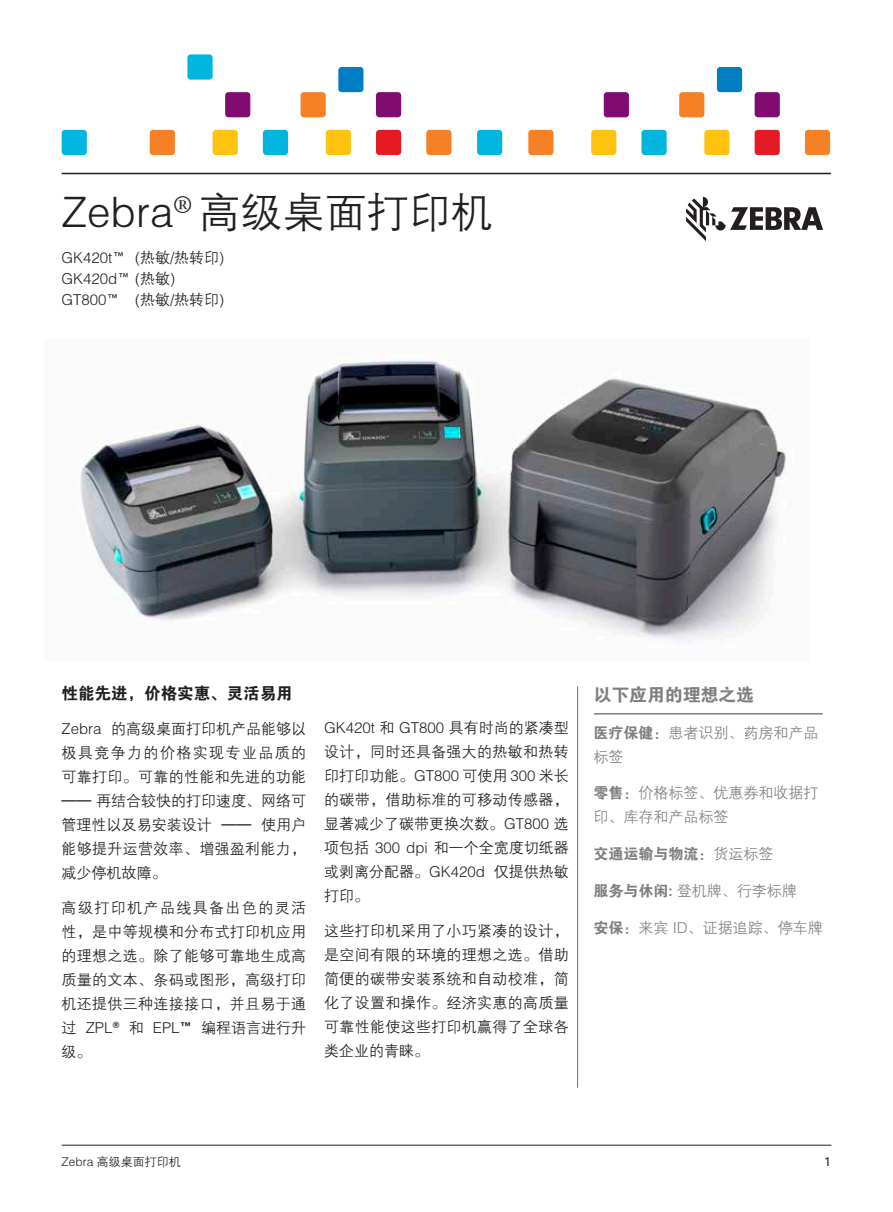
<style>
.page{position:relative;width:893px;height:1212px;background:#fff}
.page>*{position:absolute;margin:0;border:0;box-sizing:border-box;transform-origin:0 0}
.t1{font:42px "FZZDXJW GB1 0";color:#231f20}
.t2{font:18px "FZDHTJW GB1 0";letter-spacing:-.01em;color:#807f83}
.t3{font:16.5px "FZDHTJW GB1 0";color:#231f20}
.t4{font:15px/24px "FZZDXJW GB1 0";color:#231f20;text-align:justify}
.t5{font:15px/24px "FZZDXJW GB1 0";color:#807f83}
.t6{font:15px "FZDHTJW GB1 0";color:#807f83}
.t7{font:12px "FZZDXJW GB1 0";color:#231f20}
.t8{font:12px "Zurich BT";color:#231f20}
.s1{font-family:"Zurich BT"}
.s2{font-family:"Zurich BT";font-weight:700;font-style:italic}
.s3{font-family:"FZDHTJW GB1 0"}
.s4{font-family:"FZZDXJW GB1 0"}
</style>
<div class="page">
<hr style="left:62px;top:1145px;width:769px;height:1px;background:#231f20">
<div style="left:338px;top:67px;width:25px;height:25px;background:#007dc3;border-radius:3px"></div>
<div style="left:213px;top:130px;width:25px;height:25px;background:#ffc20e;border-radius:3px"></div>
<div style="left:326px;top:130px;width:25px;height:25px;background:#ffc20e;border-radius:3px"></div>
<div style="left:301px;top:92px;width:25px;height:25px;background:#f58025;border-radius:3px"></div>
<div style="left:426px;top:130px;width:25px;height:25px;background:#f58025;border-radius:3px"></div>
<div style="left:150px;top:130px;width:25px;height:25px;background:#f58025;border-radius:3px"></div>
<div style="left:187px;top:54px;width:26px;height:26px;background:#00b6de;border-radius:3px"></div>
<div style="left:263px;top:130px;width:25px;height:25px;background:#00b6de;border-radius:3px"></div>
<div style="left:62px;top:130px;width:25px;height:25px;background:#00b6de;border-radius:3px"></div>
<div style="left:225px;top:92px;width:25px;height:25px;background:#7f0c6e;border-radius:3px"></div>
<div style="left:376px;top:92px;width:25px;height:25px;background:#7f0c6e;border-radius:3px"></div>
<div style="left:376px;top:130px;width:25px;height:25px;background:#e41b24;border-radius:3px"></div>
<div style="left:717px;top:67px;width:25px;height:25px;background:#007dc3;border-radius:3px"></div>
<div style="left:591px;top:130px;width:25px;height:25px;background:#ffc20e;border-radius:3px"></div>
<div style="left:704px;top:130px;width:25px;height:25px;background:#ffc20e;border-radius:3px"></div>
<div style="left:679px;top:92px;width:25px;height:25px;background:#f58025;border-radius:3px"></div>
<div style="left:805px;top:130px;width:25px;height:25px;background:#f58025;border-radius:3px"></div>
<div style="left:528px;top:130px;width:25px;height:25px;background:#f58025;border-radius:3px"></div>
<div style="left:641px;top:130px;width:26px;height:25px;background:#00b6de;border-radius:3px"></div>
<div style="left:477px;top:130px;width:25px;height:25px;background:#00b6de;border-radius:3px"></div>
<div style="left:604px;top:92px;width:25px;height:25px;background:#7f0c6e;border-radius:3px"></div>
<div style="left:755px;top:92px;width:25px;height:25px;background:#7f0c6e;border-radius:3px"></div>
<div style="left:755px;top:130px;width:25px;height:25px;background:#e41b24;border-radius:3px"></div>
<hr style="left:62px;top:173px;width:769px;height:1px;background:#231f20">
<hr style="left:577px;top:686px;width:1px;height:402px;background:#6d6f71">
<hr style="left:594px;top:713px;width:229px;height:1px;background:#807f83">
<img style="left:80px;top:353px;width:706px;height:289px">
<svg style="left:686px;top:197px;width:137px;height:44px"></svg>
<h1 class="t1" style="left:62px;top:190px;width:433px">Zebra<sup>®</sup> 高级桌面打印机</h1>
<p class="t4" style="left:62px;top:247px;width:164px;line-height:21px;text-align:left">GK420t<span class="s1">™</span> (热敏/热转印)<br>GK420d<span class="s1">™</span> (热敏)<br>GT800<span class="s1">™</span> (热敏/热转印)</p>
<p class="t3" style="left:62px;top:684px;width:232px">性能先进，价格实惠、灵活易用</p>
<p class="t4" style="left:62px;top:717px;width:246px">Zebra 的高级桌面打印机产品能够以极具竞争力的价格实现专业品质的可靠打印。可靠的性能和先进的功能—— 再结合较快的打印速度、网络可管理性以及易安装设计 —— 使用户能够提升运营效率、增强盈利能力，减少停机故障。</p>
<p class="t4" style="left:62px;top:896px;width:246px">高级打印机产品线具备出色的灵活性，是中等规模和分布式打印机应用的理想之选。除了能够可靠地生成高质量的文本、条码或图形，高级打印机还提供三种连接接口，并且易于通过 ZPL<sup>®</sup> 和 EPL<span class="s2">™</span> 编程语言进行升级。</p>
<p class="t4" style="left:324px;top:716px;width:246px">GK420t 和 GT800 具有时尚的紧凑型设计，同时还具备强大的热敏和热转印打印功能。GT800 可使用 300 米长的碳带，借助标准的可移动传感器，显著减少了碳带更换次数。GT800 选项包括 300 dpi 和一个全宽度切纸器或剥离分配器。GK420d 仅提供热敏打印。</p>
<p class="t4" style="left:324px;top:919px;width:246px">这些打印机采用了小巧紧凑的设计，是空间有限的环境的理想之选。借助简便的碳带安装系统和自动校准，简化了设置和操作。经济实惠的高质量可靠性能使这些打印机赢得了全球各类企业的青睐。</p>
<p class="t2" style="left:594px;top:685px;width:162px">以下应用的理想之选</p>
<p class="t5" style="left:594px;top:721px;width:226px"><span class="s3">医疗保健：</span>患者识别、药房和产品标签</p>
<p class="t5" style="left:594px;top:782px;width:226px"><span class="s3">零售：</span>价格标签、优惠券和收据打印、库存和产品标签</p>
<p class="t6" style="left:594px;top:846px;width:181px">交通运输与物流：<span class="s4">货运标签</span></p>
<p class="t5" style="left:594px;top:879px;width:205px"><span class="s3">服务与休闲:</span> 登机牌、行李标牌</p>
<p class="t5" style="left:594px;top:916px;width:231px"><span class="s3">安保：</span>来宾 ID、证据追踪、停车牌</p>
<p class="t7" style="left:62px;top:1155px;width:121px">Zebra 高级桌面打印机</p>
<p class="t8" style="left:824px;top:1154px;width:8px">1</p>
</div>
